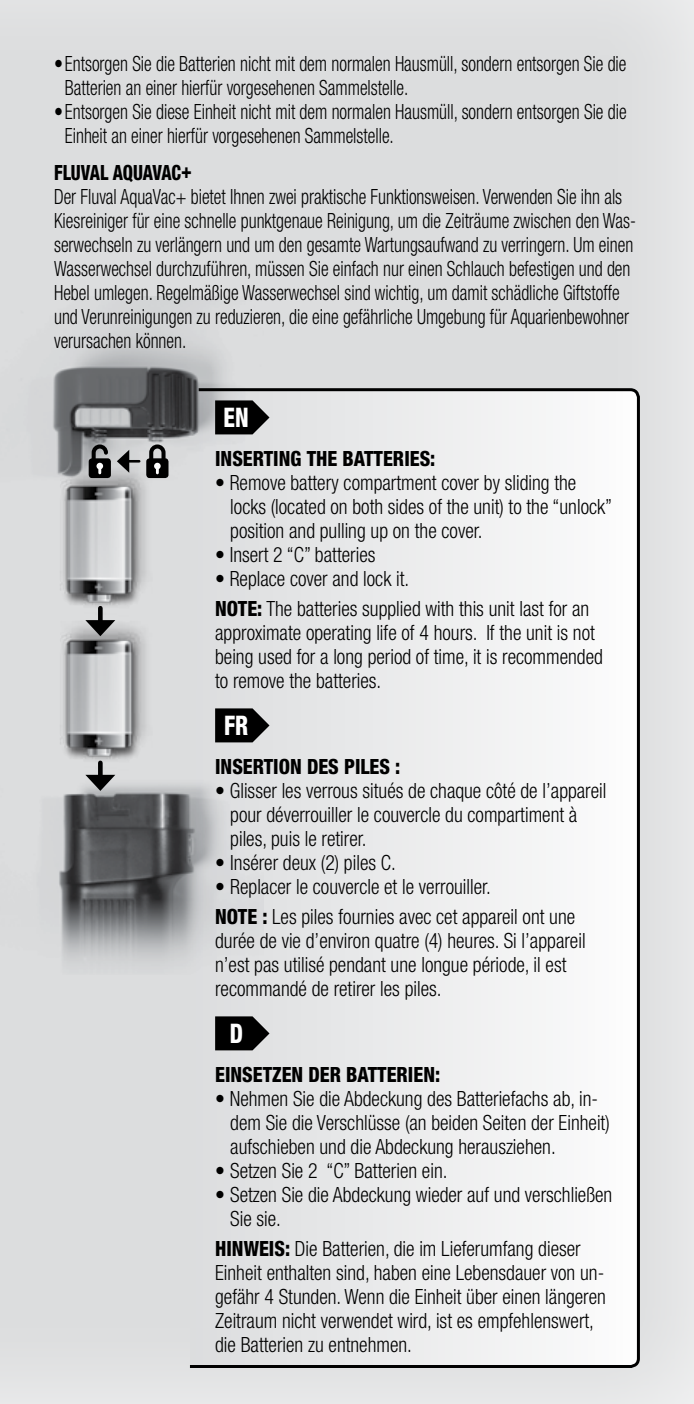
<style>
.page{position:relative;width:694px;height:1404px;background:#fff}
.page>*{position:absolute;margin:0;border:0;box-sizing:border-box;transform-origin:0 0}
.t1{font:800 condensed 27px "Helvetica Neue";color:#fff;scale:.85 1}
.t2{font:300 condensed 21px/24px "Helvetica Neue";color:#000;scale:.94 1}
.t3{font:300 condensed 21px/24px "Helvetica Neue";color:#000;scale:.85 1}
.t4{font:800 condensed 21px "Helvetica Neue";color:#000;scale:.94 1}
.t5{font:800 condensed 21px "Helvetica Neue";color:#000;scale:.85 1}
.s1{font-weight:800}
</style>
<div class="page">
<div style="left:0;top:0;width:693px;height:1404px;background:#dcddde"></div>
<img style="left:52px;top:296px;width:176px;height:159px">
<img style="left:59px;top:800px;width:128px;height:164px">
<img style="left:56px;top:455px;width:113px;height:153px">
<img style="left:60px;top:620px;width:127px;height:180px">
<div style="left:98px;top:608px;width:5px;height:16px;background:#000"></div>
<svg style="left:85px;top:620px;width:30px;height:16px"></svg>
<svg style="left:117px;top:450px;width:22px;height:23px"></svg>
<div style="left:98px;top:763px;width:5px;height:16px;background:#000"></div>
<svg style="left:85px;top:775px;width:30px;height:16px"></svg>
<div style="left:89px;top:458px;width:22px;height:20px;background:#000;border-radius:3px"></div>
<svg style="left:90px;top:442px;width:20px;height:31px"></svg>
<div style="left:146px;top:458px;width:22px;height:20px;background:#000;border-radius:3px"></div>
<svg style="left:147px;top:442px;width:20px;height:31px"></svg>
<svg style="left:187px;top:387px;width:453px;height:981px"></svg>
<p class="t3" style="left:65px;top:51px;width:661px;text-indent:-11px">•Entsorgen Sie die Batterien nicht mit dem normalen Hausmüll, sondern entsorgen Sie die<br>Batterien an einer hierfür vorgesehenen Sammelstelle.</p>
<p class="t3" style="left:65px;top:99px;width:662px;text-indent:-11px">•Entsorgen Sie diese Einheit nicht mit dem normalen Hausmüll, sondern entsorgen Sie die<br>Einheit an einer hierfür vorgesehenen Sammelstelle.</p>
<p class="t5" style="left:54px;top:160px;width:163px">FLUVAL AQUAVAC+</p>
<p class="t3" style="left:54px;top:185px;width:685px">Der Fluval AquaVac+ bietet Ihnen zwei praktische Funktionsweisen. Verwenden Sie ihn als Kiesreiniger für eine schnelle punktgenaue Reinigung, um die Zeiträume zwischen den Was&shy;serwechseln zu verlängern und um den gesamte Wartungsaufwand zu verringern. Um einen Wasserwechsel durchzuführen, müssen Sie einfach nur einen Schlauch befestigen und den Hebel umlegen. Regelmäßige Wasserwechsel sind wichtig, um damit schädliche Giftstoffe und Verunreinigungen zu reduzieren, die eine gefährliche Umgebung für Aquarienbewohner verursachen können.</p>
<p class="t1" style="left:223px;top:400px;width:31px">EN</p>
<p class="t4" style="left:215px;top:445px;width:236px">INSERTING THE BATTERIES:</p>
<p class="t2" style="left:230px;top:470px;width:407px;text-indent:-15px">• Remove battery compartment cover by sliding the locks (located on both sides of the unit) to the “unlock” position and pulling up on the cover.</p>
<p class="t2" style="left:215px;top:542px;width:172px">• Insert 2 “C” batteries</p>
<p class="t2" style="left:215px;top:563px;width:399px;line-height:30.6px">• Replace cover and lock it.<br><span class="s1">NOTE:</span> The batteries supplied with this unit last for an</p>
<p class="t2" style="left:215px;top:621px;width:413px">approximate operating life of 4 hours. If the unit is not being used for a long period of time, it is recommended to remove the batteries.</p>
<p class="t1" style="left:224px;top:708px;width:30px">FR</p>
<p class="t4" style="left:215px;top:753px;width:198px">INSERTION DES PILES :</p>
<p class="t2" style="left:230px;top:778px;width:401px;text-indent:-15px">• Glisser les verrous situés de chaque côté de l’appareil pour déverrouiller le couvercle du compartiment à piles, puis le retirer.</p>
<p class="t2" style="left:215px;top:850px;width:194px">• Insérer deux (2) piles C.</p>
<p class="t2" style="left:215px;top:871px;width:384px;line-height:30.6px">• Replacer le couvercle et le verrouiller.<br><span class="s1">NOTE :</span> Les piles fournies avec cet appareil ont une</p>
<p class="t2" style="left:215px;top:929px;width:395px">durée de vie d’environ quatre (4) heures. Si l’appareil n’est pas utilisé pendant une longue période, il est recommandé de retirer les piles.</p>
<p class="t1" style="left:229px;top:1016px;width:17px">D</p>
<p class="t4" style="left:215px;top:1061px;width:241px">EINSETZEN DER BATTERIEN:</p>
<p class="t2" style="left:230px;top:1086px;width:405px;text-indent:-15px">• Nehmen Sie die Abdeckung des Batteriefachs ab, in&shy;dem Sie die Verschlüsse (an beiden Seiten der Einheit) aufschieben und die Abdeckung herausziehen.</p>
<p class="t2" style="left:215px;top:1158px;width:248px">• Setzen Sie 2 “C” Batterien ein.</p>
<p class="t2" style="left:230px;top:1182px;width:407px;text-indent:-15px">• Setzen Sie die Abdeckung wieder auf und verschließen<br>Sie sie.</p>
<p class="t2" style="left:215px;top:1237px;width:417px"><span class="s1">HINWEIS:</span> Die Batterien, die im Lieferumfang dieser Einheit enthalten sind, haben eine Lebensdauer von un&shy;gefähr 4 Stunden. Wenn die Einheit über einen längeren Zeitraum nicht verwendet wird, ist es empfehlenswert, die Batterien zu entnehmen.</p>
</div>
